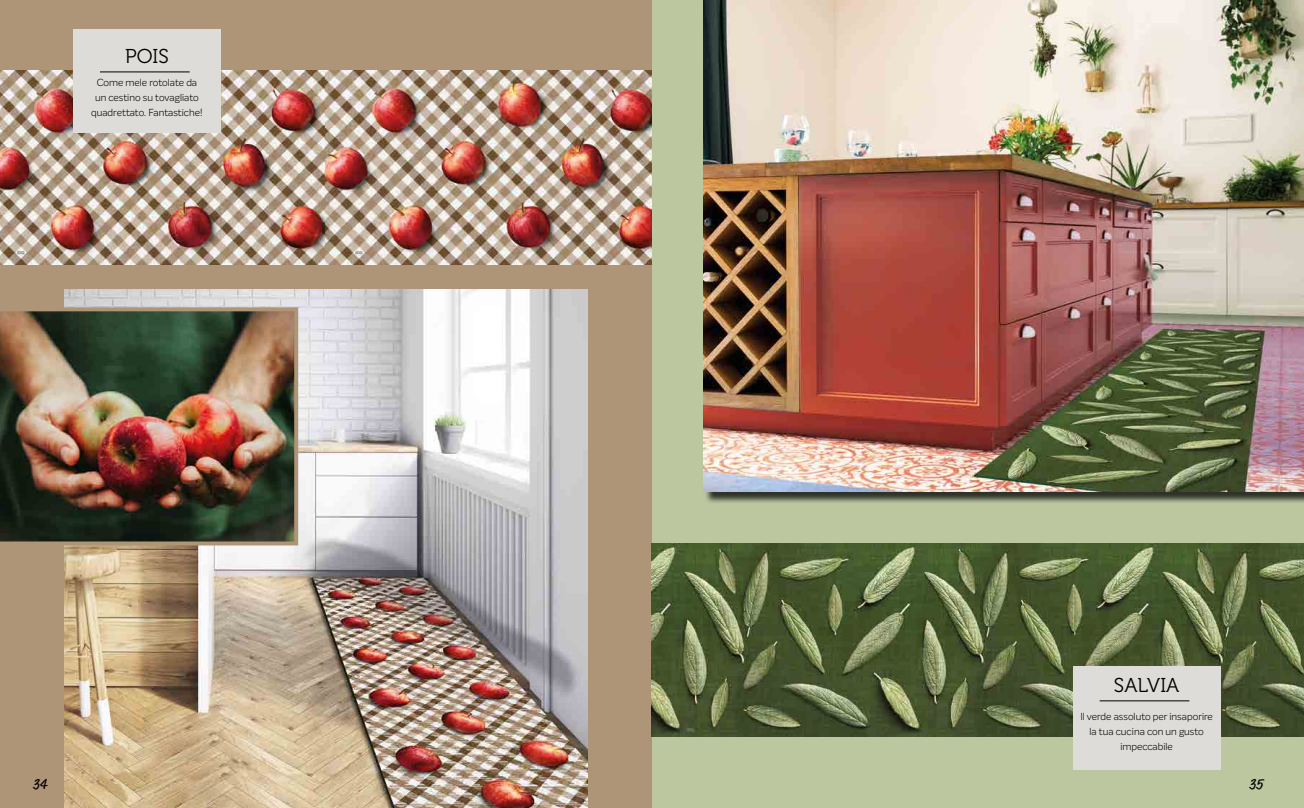
<style>
.page{position:relative;width:1304px;height:808px;background:#fff}
.page>*{position:absolute;margin:0;border:0;box-sizing:border-box;transform-origin:0 0}
.t1{font:20px "Museo 300";color:#000}
.t2{font:16px "Market Pro";color:#000}
.t3{font:300 10px/15px "Intelo";color:#000;text-align:center}
</style>
<div class="page">
<div style="left:0;top:0;width:652px;height:808px;background:#ae9578"></div>
<img style="left:0;top:71px;width:652px;height:194px">
<div style="left:73px;top:30px;width:148px;height:103px;background:#dedcd9"></div>
<hr style="left:100px;top:72px;width:90px;height:1px;background:#000">
<div style="left:652px;top:0;width:652px;height:808px;background:#bcc7a0"></div>
<img style="left:652px;top:543px;width:652px;height:193px">
<div style="left:1073px;top:666px;width:147px;height:103px;background:#dedcd9"></div>
<hr style="left:1100px;top:701px;width:89px;height:1px;background:#000">
<div style="left:704px;top:2px;width:600px;height:502px;background:#000;opacity:.75"></div>
<img style="left:703px;top:0;width:601px;height:491px">
<img style="left:65px;top:289px;width:522px;height:519px">
<img style="left:0;top:307px;width:298px;height:238px">
<h1 class="t1" style="left:125px;top:46px;width:45px">POIS</h1>
<p class="t3" style="left:91px;top:75px;width:113px">Come mele rotolate da un cestino su tovagliato quadrettato. Fantastiche!</p>
<h2 class="t2" style="left:33px;top:773px;width:16px">34</h2>
<h1 class="t1" style="left:1114px;top:674px;width:67px">SALVIA</h1>
<p class="t3" style="left:1080px;top:709px;width:134px">Il verde assoluto per insaporire la tua cucina con un gusto impeccabile</p>
<h2 class="t2" style="left:1249px;top:773px;width:16px">35</h2>
</div>
